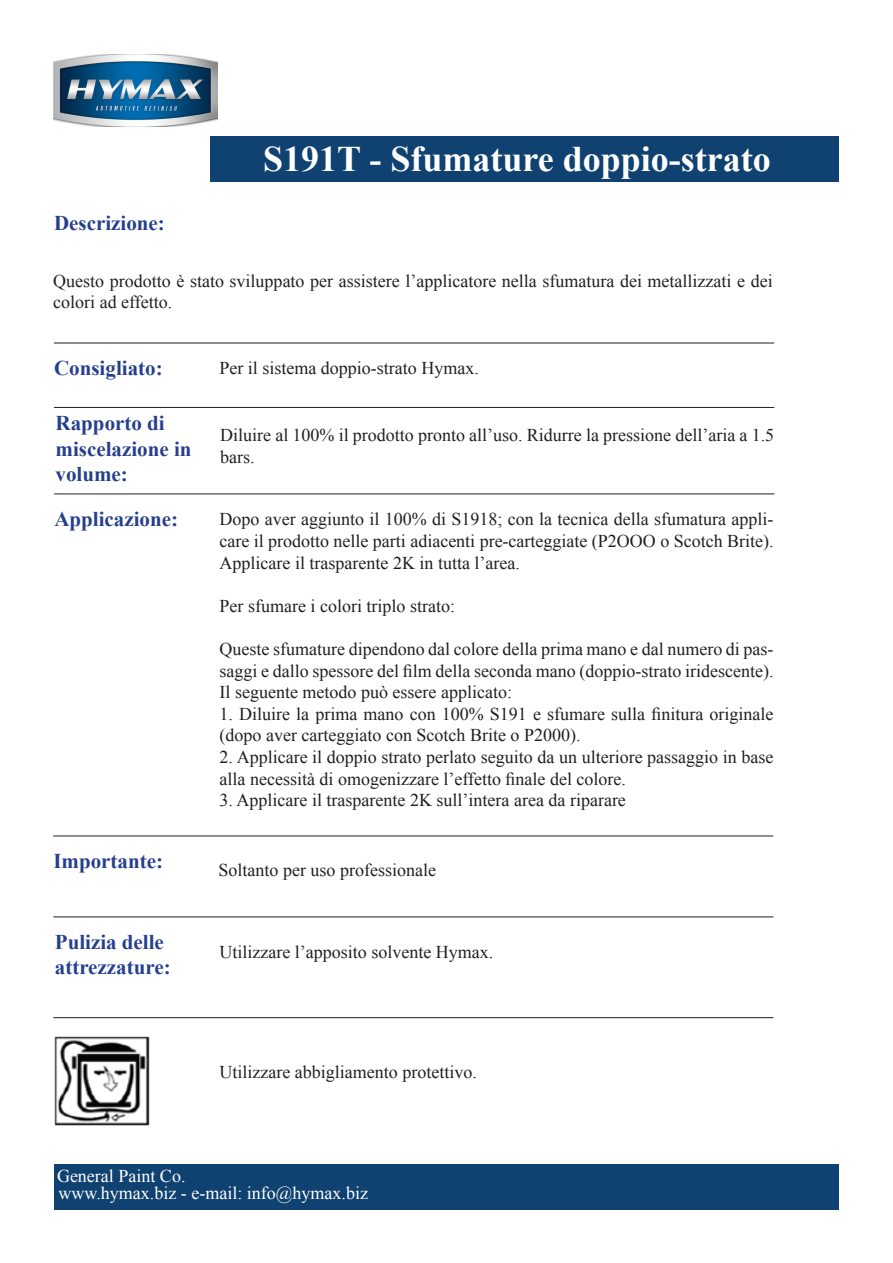
<style>
.page{position:relative;width:893px;height:1263px;background:#fff}
.page>*{position:absolute;margin:0;border:0;box-sizing:border-box;transform-origin:0 0}
.t1{font:700 36px "Times New Roman";color:#fff}
.t2{font:700 21px/25.2px "Times New Roman";color:#253f8e}
.t3{font:18px/21.6px "Times New Roman";color:#231f20}
.t4{font:18px "Times New Roman";color:#fff}
</style>
<div class="page">
<div style="left:54px;top:1164px;width:785px;height:46px;background:#104271"></div>
<div style="left:210px;top:136px;width:629px;height:46px;background:#104271"></div>
<hr style="left:54px;top:343px;width:720px;height:1px;background:#231f20">
<hr style="left:54px;top:494px;width:720px;height:1px;background:#231f20">
<img style="left:53px;top:54px;width:164px;height:72px">
<hr style="left:54px;top:407px;width:720px;height:1px;background:#231f20">
<hr style="left:53px;top:836px;width:720px;height:1px;background:#231f20">
<hr style="left:53px;top:917px;width:720px;height:1px;background:#231f20">
<hr style="left:53px;top:1017px;width:720px;height:1px;background:#231f20">
<img style="left:55px;top:1036px;width:95px;height:89px">
<p class="t2" style="left:54px;top:210px;width:112px">Descrizione:</p>
<p class="t1" style="left:263px;top:134px;width:509px">S191T - Sfumature doppio-strato</p>
<p class="t3" style="left:53px;top:269px;width:721px">Questo prodotto è stato sviluppato per assistere l’applicatore nella sfumatura dei metallizzati e dei colori ad effetto.</p>
<p class="t2" style="left:54px;top:355px;width:110px">Consigliato:</p>
<p class="t2" style="left:56px;top:410px;width:137px">Rapporto di miscelazione in volume:</p>
<p class="t2" style="left:54px;top:505px;width:125px">Applicazione:</p>
<p class="t2" style="left:53px;top:847px;width:111px">Importante:</p>
<p class="t2" style="left:55px;top:929px;width:111px">Pulizia delle</p>
<p class="t2" style="left:55px;top:954px;width:117px">attrezzature:</p>
<p class="t3" style="left:219px;top:357px;width:261px">Per il sistema doppio-strato Hymax.</p>
<p class="t3" style="left:220px;top:424px;width:555px">Diluire al 100% il prodotto pronto all’uso. Ridurre la pressione dell’aria a 1.5 bars.</p>
<p class="t3" style="left:220px;top:508px;width:555px;text-align:justify">Dopo aver aggiunto il 100% di S1918; con la tecnica della sfumatura appli&shy;care il prodotto nelle parti adiacenti pre-carteggiate (P2OOO o Scotch Brite).<br>Applicare il trasparente 2K in tutta l’area.</p>
<p class="t3" style="left:220px;top:595px;width:237px">Per sfumare i colori triplo strato:</p>
<p class="t3" style="left:220px;top:638px;width:555px">Queste sfumature dipendono dal colore della prima mano e dal numero di pas&shy;saggi e dallo spessore del film della seconda mano (doppio-strato iridescente).</p>
<p class="t3" style="left:220px;top:681px;width:294px">Il seguente metodo può essere applicato:</p>
<p class="t3" style="left:220px;top:703px;width:555px">1. Diluire la prima mano con 100% S191 e sfumare sulla finitura originale (dopo aver carteggiato con Scotch Brite o P2000).</p>
<p class="t3" style="left:220px;top:746px;width:555px">2. Applicare il doppio strato perlato seguito da un ulteriore passaggio in base alla necessità di omogenizzare l’effetto finale del colore.</p>
<p class="t3" style="left:220px;top:789px;width:408px">3. Applicare il trasparente 2K sull’intera area da riparare</p>
<p class="t3" style="left:219px;top:859px;width:219px">Soltanto per uso professionale</p>
<p class="t3" style="left:219px;top:941px;width:275px">Utilizzare l’apposito solvente Hymax.</p>
<p class="t3" style="left:219px;top:1061px;width:259px">Utilizzare abbigliamento protettivo.</p>
<p class="t4" style="left:57px;top:1164px;width:130px">General Paint Co.</p>
<p class="t4" style="left:59px;top:1181px;width:311px">www.hymax.biz - e-mail: info@hymax.biz</p>
</div>
